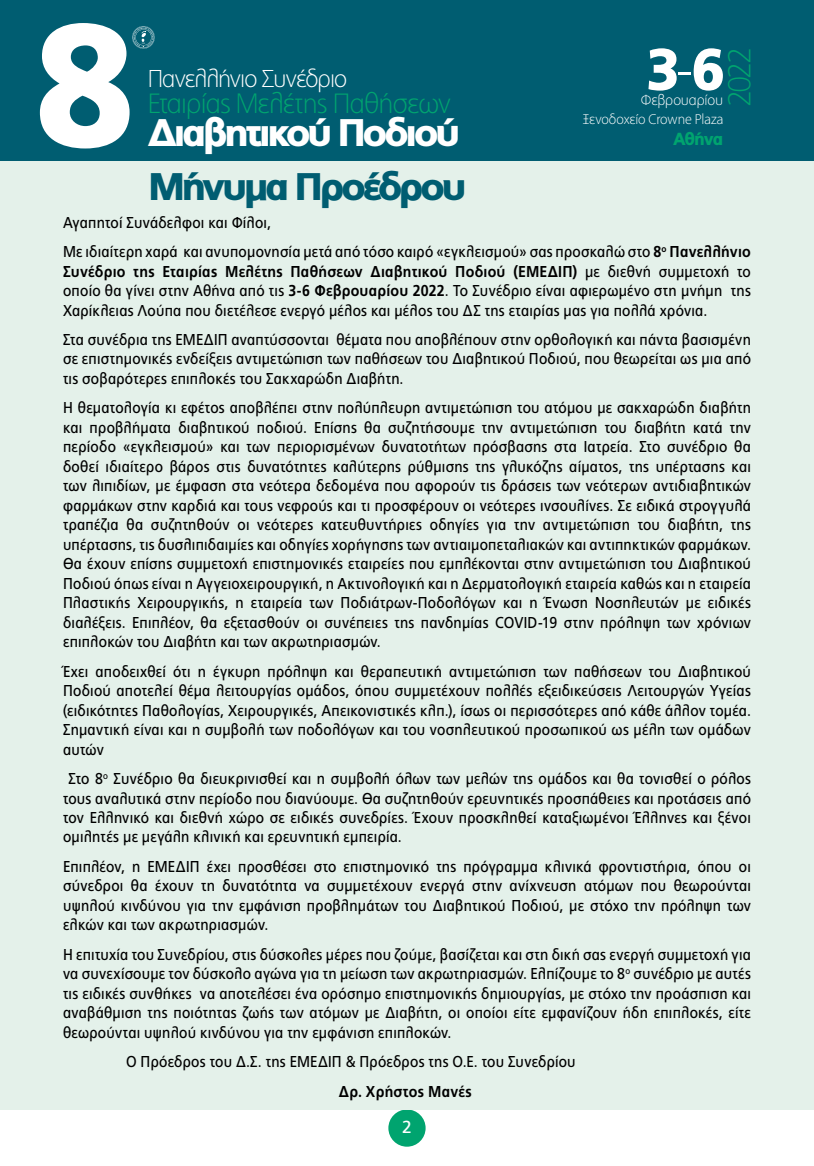
<style>
.page{position:relative;width:814px;height:1166px;background:#fff}
.page>*{position:absolute;margin:0;border:0;box-sizing:border-box;transform-origin:0 0}
.t1{font:900 173.78px "PF Catalog";color:#fff}
.t2{font:900 58.62px "PF Catalog";color:#fff}
.t3{font:900 38.5px "PF Catalog";letter-spacing:-.1em;color:#fff}
.t4{font:900 38.5px "PF Catalog";letter-spacing:-.1em;color:#005d71}
.t5{font:100 31.68px "PF Catalog";color:#00a46f}
.t6{font:100 28px "PF Catalog";letter-spacing:-.03em;color:#00a46f}
.t7{font:100 24.5px "PF Catalog";letter-spacing:-.04em;color:#fff}
.t8{font:900 17.5px "PF Catalog";letter-spacing:-.07em;color:#00a46f;scale:.95 1}
.t9{font:17.5px "PF Catalog";color:#fff}
.t10{font:15.75px/19.4px "PF Catalog";letter-spacing:.015em;color:#000;text-align:justify;scale:.9 1}
.t11{font:700 15.75px "PF Catalog";letter-spacing:.02em;color:#000;scale:.9 1}
.t12{font:100 14.7px "PF Catalog";letter-spacing:-.01em;color:#fff}
.t13{font:100 14px "PF Catalog";letter-spacing:-.005em;color:#fff}
.s1{font-weight:100;font-size:52.68px}
.s2{font-weight:700}
</style>
<div class="page">
<div style="left:0;top:0;width:814px;height:161px;background:#005d71"></div>
<svg style="left:132px;top:26px;width:23px;height:23px"></svg>
<div style="left:388px;top:1109px;width:37px;height:37px;background:#00a46f;border-radius:50%"></div>
<div style="left:0;top:161px;width:814px;height:948px;background:#e4f1ea"></div>
<h1 class="t1" style="left:33px;top:-16px;width:105px">8</h1>
<h3 class="t7" style="left:148px;top:66px;width:201px">Πανελλήνιο Συνέδριο</h3>
<h3 class="t6" style="left:148px;top:89px;width:304px">Εταιρίας Μελέτης Παθήσεων</h3>
<h3 class="t3" style="left:148px;top:110px;width:314px">Διαβητικού Ποδιού</h3>
<h2 class="t2" style="left:645px;top:35px;width:82px">3<span class="s1">-</span>6</h2>
<p class="t13" style="left:582px;top:112px;width:142px">Ξενοδοχείο Crowne Plaza</p>
<h3 class="t5" style="left:723px;top:106px;width:61px;rotate:-90deg">2022</h3>
<p class="t12" style="left:640px;top:93px;width:84px">Φεβρουαρίου</p>
<p class="t8" style="left:673px;top:129px;width:54px">Αθήνα</p>
<h3 class="t4" style="left:148px;top:164px;width:321px">Μήνυμα Προέδρου</h3>
<p class="t10" style="left:63px;top:208px;width:765px;line-height:29.4px">Αγαπητοί Συνάδελφοι και Φίλοι,<br>Με ιδιαίτερη χαρά και ανυπομονησία μετά από τόσο καιρό «εγκλεισμού» σας προσκαλώ στο <span class="s2">8</span><sup>ο</sup> <span class="s2">Πανελλήνιο</span></p>
<p class="t10" style="left:63px;top:262px;width:765px"><span class="s2">Συνέδριο της Εταιρίας Μελέτης Παθήσεων Διαβητικού Ποδιού (ΕΜΕΔΙΠ)</span> με διεθνή συμμετοχή το οποίο θα γίνει στην Αθήνα από τις <span class="s2">3-6 Φεβρουαρίου 2022</span>. Το Συνέδριο είναι αφιερωμένο στη μνήμη της Χαρίκλειας Λούπα που διετέλεσε ενεργό μέλος και μέλος του ΔΣ της εταιρίας μας για πολλά χρόνια.</p>
<p class="t10" style="left:63px;top:330px;width:765px">Στα συνέδρια της ΕΜΕΔΙΠ αναπτύσσονται θέματα που αποβλέπουν στην ορθολογική και πάντα βασισμένη σε επιστημονικές ενδείξεις αντιμετώπιση των παθήσεων του Διαβητικού Ποδιού, που θεωρείται ως μια από τις σοβαρότερες επιπλοκές του Σακχαρώδη Διαβήτη.</p>
<p class="t10" style="left:63px;top:398px;width:765px">Η θεματολογία κι εφέτος αποβλέπει στην πολύπλευρη αντιμετώπιση του ατόμου με σακχαρώδη διαβήτη και προβλήματα διαβητικού ποδιού. Επίσης θα συζητήσουμε την αντιμετώπιση του διαβήτη κατά την περίοδο «εγκλεισμού» και των περιορισμένων δυνατοτήτων πρόσβασης στα Ιατρεία. Στο συνέδριο θα δοθεί ιδιαίτερο βάρος στις δυνατότητες καλύτερης ρύθμισης της γλυκόζης αίματος, της υπέρτασης και των λιπιδίων, με έμφαση στα νεότερα δεδομένα που αφορούν τις δράσεις των νεότερων αντιδιαβητικών φαρμάκων στην καρδιά και τους νεφρούς και τι προσφέρουν οι νεότερες ινσουλίνες. Σε ειδικά στρογγυλά τραπέζια θα συζητηθούν οι νεότερες κατευθυντήριες οδηγίες για την αντιμετώπιση του διαβήτη, της υπέρτασης, τις δυσλιπιδαιμίες και οδηγίες χορήγησης των αντιαιμοπεταλιακών και αντιπηκτικών φαρμάκων.<br>Θα έχουν επίσης συμμετοχή επιστημονικές εταιρείες που εμπλέκονται στην αντιμετώπιση του Διαβητικού Ποδιού όπως είναι η Αγγειοχειρουργική, η Ακτινολογική και η Δερματολογική εταιρεία καθώς και η εταιρεία Πλαστικής Χειρουργικής, η εταιρεία των Ποδιάτρων-Ποδολόγων και η Ένωση Νοσηλευτών με ειδικές διαλέξεις. Επιπλέον, θα εξετασθούν οι συνέπειες της πανδημίας COVID-19 στην πρόληψη των χρόνιων επιπλοκών του Διαβήτη και των ακρωτηριασμών.</p>
<p class="t10" style="left:63px;top:661px;width:765px">Έχει αποδειχθεί ότι η έγκυρη πρόληψη και θεραπευτική αντιμετώπιση των παθήσεων του Διαβητικού Ποδιού αποτελεί θέμα λειτουργίας ομάδος, όπου συμμετέχουν πολλές εξειδικεύσεις Λειτουργών Υγείας (ειδικότητες Παθολογίας, Χειρουργικές, Απεικονιστικές κλπ.), ίσως οι περισσότερες από κάθε άλλον τομέα.<br>Σημαντική είναι και η συμβολή των ποδολόγων και του νοσηλευτικού προσωπικού ως μέλη των ομάδων αυτών</p>
<p class="t10" style="left:63px;top:769px;width:766px;text-indent:5px">Στο 8<sup>ο</sup> Συνέδριο θα διευκρινισθεί και η συμβολή όλων των μελών της ομάδος και θα τονισθεί ο ρόλος τους αναλυτικά στην περίοδο που διανύουμε. Θα συζητηθούν ερευνητικές προσπάθειες και προτάσεις από τον Ελληνικό και διεθνή χώρο σε ειδικές συνεδρίες. Έχουν προσκληθεί καταξιωμένοι Έλληνες και ξένοι ομιλητές με μεγάλη κλινική και ερευνητική εμπειρία.</p>
<p class="t10" style="left:63px;top:857px;width:765px">Επιπλέον, η ΕΜΕΔΙΠ έχει προσθέσει στο επιστημονικό της πρόγραμμα κλινικά φροντιστήρια, όπου οι σύνεδροι θα έχουν τη δυνατότητα να συμμετέχουν ενεργά στην ανίχνευση ατόμων που θεωρούνται υψηλού κινδύνου για την εμφάνιση προβλημάτων του Διαβητικού Ποδιού, με στόχο την πρόληψη των ελκών και των ακρωτηριασμών.</p>
<p class="t10" style="left:63px;top:945px;width:765px">Η επιτυχία του Συνεδρίου, στις δύσκολες μέρες που ζούμε, βασίζεται και στη δική σας ενεργή συμμετοχή για να συνεχίσουμε τον δύσκολο αγώνα για τη μείωση των ακρωτηριασμών. Ελπίζουμε το 8<sup>ο</sup> συνέδριο με αυτές τις ειδικές συνθήκες να αποτελέσει ένα ορόσημο επιστημονικής δημιουργίας, με στόχο την προάσπιση και αναβάθμιση της ποιότητας ζωής των ατόμων με Διαβήτη, οι οποίοι είτε εμφανίζουν ήδη επιπλοκές, είτε θεωρούνται υψηλού κινδύνου για την εμφάνιση επιπλοκών.</p>
<p class="t10" style="left:126px;top:1052px;width:501px">Ο Πρόεδρος του Δ.Σ. της ΕΜΕΔΙΠ &amp; Πρόεδρος της Ο.Ε. του Συνεδρίου</p>
<p class="t11" style="left:339px;top:1082px;width:149px">Δρ. Χρήστος Μανές</p>
<p class="t9" style="left:402px;top:1117px;width:11px">2</p>
</div>
